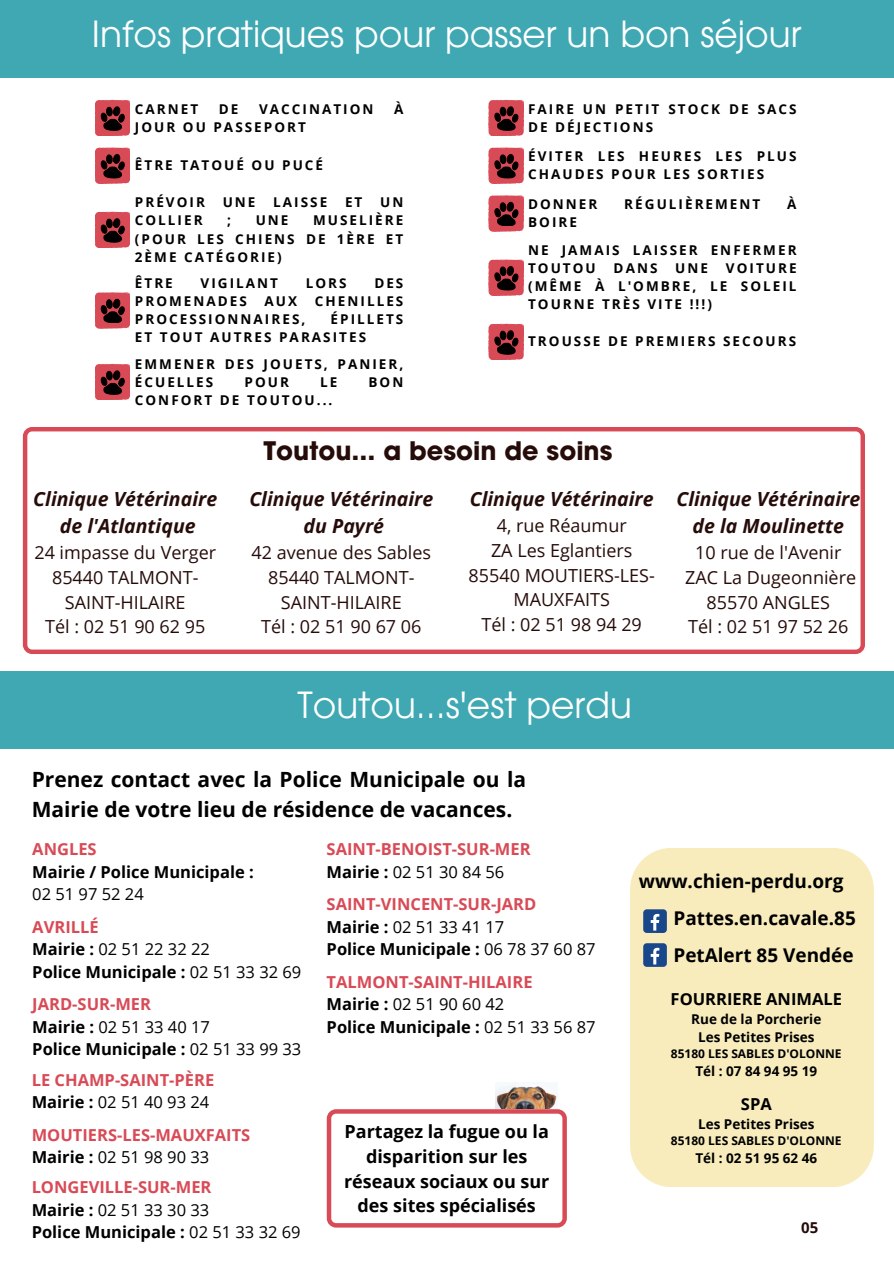
<style>
.page{position:relative;width:894px;height:1264px;background:#fff}
.page>*{position:absolute;margin:0;border:0;box-sizing:border-box;transform-origin:0 0}
.t1{font:36px "ITC Avant Garde Pro";color:#fff}
.t2{font:700 25.5px "ITC Avant Garde Pro";color:#260c09}
.t3{font:700 21px/29.2px "Open Sans";color:#000}
.t4{font:italic 700 19.5px/27px "Open Sans";color:#260c09;text-align:center}
.t5{font:700 18.9px "Open Sans";color:#000}
.t6{font:18px/24.8px "Open Sans";color:#260c09;text-align:center}
.t7{font:700 18px/24.8px "Open Sans";color:#000;text-align:center}
.t8{font:700 16.5px/22.5px "Open Sans";color:#000}
.t9{font:700 16.5px/22.5px "Open Sans";color:#d84a56}
.t10{font:700 15px "Open Sans";color:#260c09}
.t11{font:700 13.5px/18px "Open Sans";letter-spacing:.15em;color:#000}
.t12{font:700 13.5px "Open Sans";color:#000}
.t13{font:700 12px "Open Sans";color:#000}
.s1{color:#d84a56}
.s2{font-weight:400}
.s3{color:#000}
.s4{font-weight:400;color:#000}
</style>
<div class="page">
<svg style="left:95px;top:100px;width:35px;height:36px"></svg>
<svg style="left:95px;top:147px;width:35px;height:36px"></svg>
<svg style="left:95px;top:212px;width:35px;height:36px"></svg>
<svg style="left:95px;top:292px;width:35px;height:36px"></svg>
<svg style="left:95px;top:364px;width:35px;height:36px"></svg>
<svg style="left:488px;top:324px;width:35px;height:36px"></svg>
<svg style="left:488px;top:259px;width:35px;height:36px"></svg>
<svg style="left:488px;top:195px;width:35px;height:36px"></svg>
<svg style="left:488px;top:147px;width:35px;height:36px"></svg>
<svg style="left:488px;top:100px;width:35px;height:36px"></svg>
<div style="left:630px;top:848px;width:243px;height:338px;background:#f8ecbc"></div>
<div style="left:643px;top:909px;width:23px;height:24px;background:#1a4789;border-radius:4px"></div>
<svg style="left:650px;top:913px;width:9px;height:17px"></svg>
<div style="left:643px;top:943px;width:23px;height:23px;background:#1a4789;border-radius:4px"></div>
<svg style="left:650px;top:947px;width:9px;height:17px"></svg>
<img style="left:495px;top:1083px;width:62px;height:25px">
<svg style="left:327px;top:1109px;width:239px;height:118px"></svg>
<div style="left:0;top:0;width:893px;height:78px;background:#3fa8b3"></div>
<div style="left:0;top:671px;width:893px;height:78px;background:#3fa8b3"></div>
<svg style="left:23px;top:427px;width:841px;height:227px"></svg>
<h6 class="t1" style="left:92px;top:20px;width:711px">Infos pratiques pour passer un bon séjour</h6>
<h1 class="t11" style="left:135px;top:99px;width:65px">CARNET</h1>
<h1 class="t11" style="left:219px;top:99px;width:21px">DE</h1>
<h1 class="t11" style="left:259px;top:99px;width:116px">VACCINATION</h1>
<h1 class="t11" style="left:394px;top:99px;width:11px">À</h1>
<h1 class="t11" style="left:135px;top:117px;width:172px">JOUR OU PASSEPORT</h1>
<p class="t11" style="left:135px;top:156px;width:190px">ÊTRE TATOUÉ OU PUCÉ</p>
<p class="t11" style="left:135px;top:193px;width:71px">PRÉVOIR</p>
<p class="t11" style="left:223px;top:193px;width:34px">UNE</p>
<p class="t11" style="left:273px;top:193px;width:55px">LAISSE</p>
<p class="t11" style="left:345px;top:193px;width:19px">ET</p>
<p class="t11" style="left:380px;top:193px;width:25px">UN</p>
<p class="t11" style="left:135px;top:211px;width:69px">COLLIER</p>
<p class="t11" style="left:227px;top:211px;width:5px">;</p>
<p class="t11" style="left:255px;top:211px;width:34px">UNE</p>
<p class="t11" style="left:135px;top:211px;width:270px;text-align:justify;text-indent:178px">MUSELIÈRE (POUR LES CHIENS DE 1ÈRE ET 2ÈME CATÉGORIE)</p>
<p class="t11" style="left:135px;top:274px;width:39px">ÊTRE</p>
<p class="t11" style="left:200px;top:274px;width:79px">VIGILANT</p>
<p class="t11" style="left:306px;top:274px;width:42px">LORS</p>
<p class="t11" style="left:374px;top:274px;width:31px">DES</p>
<p class="t11" style="left:135px;top:292px;width:113px">PROMENADES</p>
<p class="t11" style="left:264px;top:292px;width:34px">AUX</p>
<p class="t11" style="left:315px;top:292px;width:90px">CHENILLES</p>
<p class="t11" style="left:135px;top:310px;width:172px">PROCESSIONNAIRES,</p>
<p class="t11" style="left:135px;top:310px;width:270px;text-indent:196px">ÉPILLETS<br>ET TOUT AUTRES PARASITES</p>
<p class="t11" style="left:135px;top:354px;width:270px">EMMENER DES JOUETS, PANIER,<br>ÉCUELLES</p>
<p class="t11" style="left:244px;top:372px;width:46px">POUR</p>
<p class="t11" style="left:320px;top:372px;width:19px">LE</p>
<p class="t11" style="left:368px;top:372px;width:36px">BON</p>
<p class="t11" style="left:135px;top:390px;width:199px">CONFORT DE TOUTOU...</p>
<p class="t11" style="left:528px;top:99px;width:270px">FAIRE UN PETIT STOCK DE SACS<br>DE DÉJECTIONS</p>
<p class="t11" style="left:528px;top:147px;width:270px">ÉVITER LES HEURES LES PLUS<br>CHAUDES POUR LES SORTIES</p>
<p class="t11" style="left:528px;top:195px;width:71px">DONNER</p>
<p class="t11" style="left:624px;top:195px;width:137px">RÉGULIÈREMENT</p>
<p class="t11" style="left:787px;top:195px;width:11px">À</p>
<p class="t11" style="left:528px;top:213px;width:50px">BOIRE</p>
<p class="t11" style="left:528px;top:241px;width:270px">NE JAMAIS LAISSER ENFERMER<br>TOUTOU</p>
<p class="t11" style="left:528px;top:259px;width:270px;text-align:justify;text-indent:198px">VOITURE (MÊME À L'OMBRE, LE SOLEIL TOURNE TRÈS VITE !!!)</p>
<p class="t11" style="left:613px;top:259px;width:45px">DANS</p>
<p class="t11" style="left:675px;top:259px;width:34px">UNE</p>
<p class="t11" style="left:528px;top:332px;width:269px">TROUSSE DE PREMIERS SECOURS</p>
<p class="t4" style="left:33px;top:485px;width:185px">Clinique Vétérinaire de l'Atlantique</p>
<p class="t6" style="left:34px;top:539px;width:183px">24 impasse du Verger<br>85440 TALMONT-<br>SAINT-HILAIRE<br>Tél : 02 51 90 62 95</p>
<p class="t2" style="left:263px;top:441px;width:350px">Toutou... a besoin de soins</p>
<p class="t4" style="left:249px;top:485px;width:185px">Clinique Vétérinaire du Payré</p>
<p class="t6" style="left:251px;top:539px;width:181px">42 avenue des Sables<br>85440 TALMONT-<br>SAINT-HILAIRE<br>Tél : 02 51 90 67 06</p>
<p class="t4" style="left:469px;top:485px;width:185px">Clinique Vétérinaire</p>
<p class="t6" style="left:468px;top:512px;width:188px">4, rue Réaumur<br>ZA Les Eglantiers<br>85540 MOUTIERS-LES-<br>MAUXFAITS<br>Tél : 02 51 98 94 29</p>
<h6 class="t1" style="left:297px;top:691px;width:336px">Toutou...s'est perdu</h6>
<p class="t4" style="left:676px;top:485px;width:185px">Clinique Vétérinaire de la Moulinette</p>
<p class="t6" style="left:685px;top:539px;width:172px">10 rue de l'Avenir<br>ZAC La Dugeonnière<br>85570 ANGLES<br>Tél : 02 51 97 52 26</p>
<p class="t3" style="left:32px;top:764px;width:496px">Prenez contact avec la Police Municipale ou la<br>Mairie de votre lieu de résidence de vacances.</p>
<p class="t8" style="left:32px;top:837px;width:223px"><span class="s1">ANGLES<br></span>Mairie / Police Municipale :<br><span class="s2">02 51 97 52 24</span></p>
<p class="t8" style="left:32px;top:914px;width:270px"><span class="s1">AVRILLÉ<br></span>Mairie : <span class="s2">02 51 22 32 22<br></span>Police Municipale : <span class="s2">02 51 33 32 69</span></p>
<p class="t8" style="left:32px;top:992px;width:270px"><span class="s1">JARD-SUR-MER<br></span>Mairie : <span class="s2">02 51 33 40 17<br></span>Police Municipale : <span class="s2">02 51 33 99 33</span></p>
<p class="t9" style="left:32px;top:1067px;width:184px">LE CHAMP-SAINT-PÈRE<br><span class="s3">Mairie :</span> <span class="s4">02 51 40 93 24</span></p>
<p class="t9" style="left:32px;top:1122px;width:220px">MOUTIERS-LES-MAUXFAITS<br><span class="s3">Mairie :</span> <span class="s4">02 51 98 90 33</span></p>
<p class="t9" style="left:326px;top:837px;width:205px">SAINT-BENOIST-SUR-MER<br><span class="s3">Mairie :</span> <span class="s4">02 51 30 84 56</span></p>
<p class="t8" style="left:326px;top:892px;width:270px"><span class="s1">SAINT-VINCENT-SUR-JARD<br></span>Mairie : <span class="s2">02 51 33 41 17<br></span>Police Municipale : <span class="s2">06 78 37 60 87</span></p>
<p class="t8" style="left:326px;top:969px;width:270px"><span class="s1">TALMONT-SAINT-HILAIRE<br></span>Mairie : <span class="s2">02 51 90 60 42<br></span>Police Municipale : <span class="s2">02 51 33 56 87</span></p>
<h6 class="t7" style="left:344px;top:1118px;width:207px">Partagez la fugue ou la disparition sur les réseaux sociaux ou sur des sites spécialisés</h6>
<p class="t8" style="left:32px;top:1175px;width:270px"><span class="s1">LONGEVILLE-SUR-MER<br></span>Mairie : <span class="s2">02 51 33 30 33<br></span>Police Municipale : <span class="s2">02 51 33 32 69</span></p>
<h4 class="t5" style="left:638px;top:868px;width:206px">www.chien-perdu.org</h4>
<h1 class="t5" style="left:673px;top:905px;width:184px">Pattes.en.cavale.85</h1>
<h3 class="t5" style="left:673px;top:942px;width:182px">PetAlert 85 Vendée</h3>
<p class="t8" style="left:670px;top:986px;width:173px">FOURRIERE ANIMALE</p>
<p class="t12" style="left:691px;top:1009px;width:131px">Rue de la Porcherie</p>
<p class="t12" style="left:698px;top:1027px;width:118px">Les Petites Prises</p>
<p class="t13" style="left:670px;top:1044px;width:172px">85180 LES SABLES D'OLONNE</p>
<p class="t12" style="left:695px;top:1061px;width:123px">Tél : 07 84 94 95 19</p>
<h2 class="t8" style="left:740px;top:1092px;width:32px">SPA</h2>
<h6 class="t12" style="left:698px;top:1114px;width:118px">Les Petites Prises</h6>
<h6 class="t13" style="left:670px;top:1132px;width:172px">85180 LES SABLES D'OLONNE</h6>
<h6 class="t12" style="left:695px;top:1148px;width:123px">Tél : 02 51 95 62 46</h6>
<p class="t10" style="left:801px;top:1217px;width:19px">05</p>
</div>
